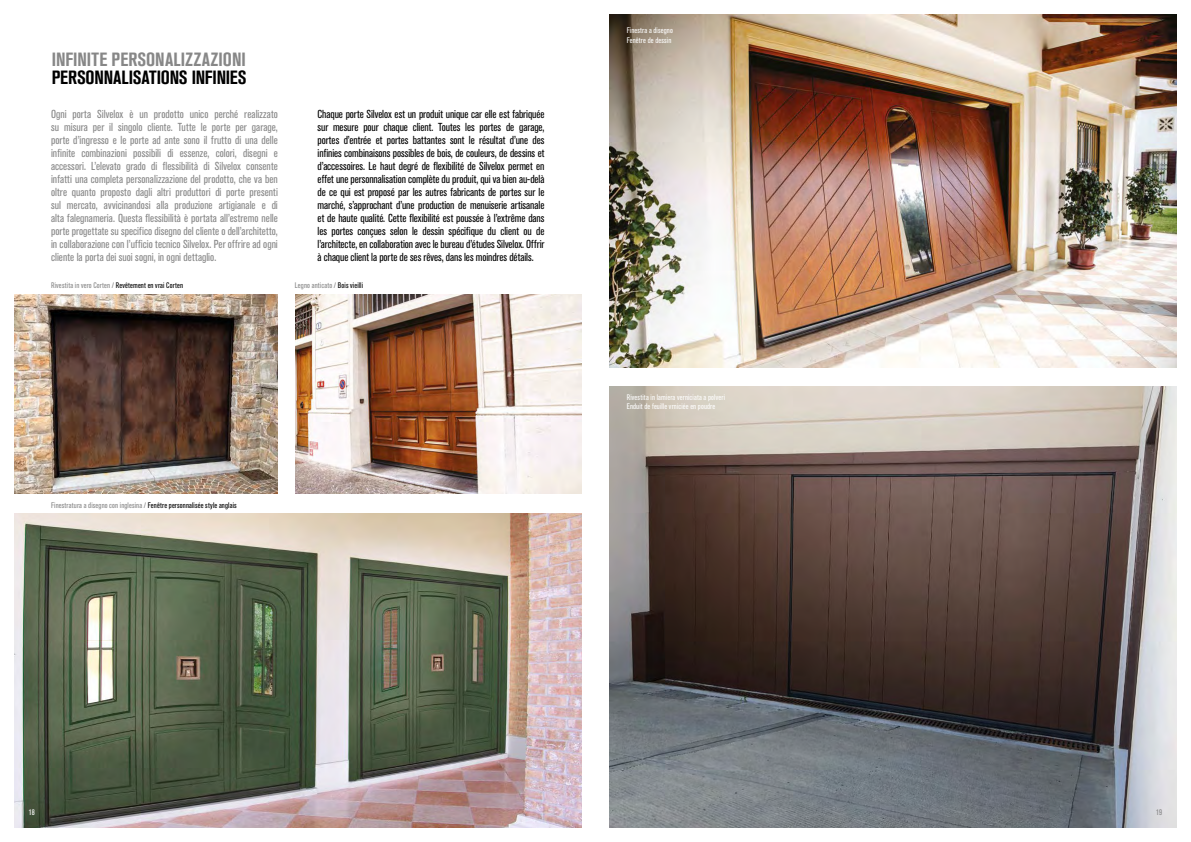
<style>
.page{position:relative;width:1191px;height:842px;background:#fff}
.page>*{position:absolute;margin:0;border:0;box-sizing:border-box;transform-origin:0 0}
.t1{font:700 condensed 19px "Akzidenz Grotesk BQ";letter-spacing:.005em;color:#878787}
.t2{font:700 condensed 19px "Akzidenz Grotesk BQ";letter-spacing:-.01em;color:#000}
.t3{font:condensed 11.5px/13px "Akzidenz Grotesk BQ";letter-spacing:-.005em;color:#000;text-align:justify}
.t4{font:condensed 11.5px/13px "Akzidenz Grotesk BQ";color:#878787;text-align:justify}
.t5{font:condensed 8px "Akzidenz Grotesk BQ";letter-spacing:.02em;color:#878787}
.t6{font:condensed 8px/9.6px "Akzidenz Grotesk BQ";letter-spacing:.015em;color:#fff}
.s1{color:#000}
</style>
<div class="page">
<img style="left:609px;top:387px;width:567px;height:441px">
<img style="left:14px;top:513px;width:567px;height:315px">
<img style="left:14px;top:295px;width:264px;height:198px">
<img style="left:296px;top:295px;width:285px;height:198px">
<img style="left:609px;top:14px;width:567px;height:354px">
<h1 class="t1" style="left:52px;top:48px;width:195px">INFINITE PERSONALIZZAZIONI</h1>
<h1 class="t2" style="left:52px;top:66px;width:196px">PERSONNALISATIONS INFINIES</h1>
<p class="t4" style="left:51px;top:107px;width:228px">Ogni porta Silvelox è un prodotto unico perché realizzato su misura per il singolo cliente. Tutte le porte per garage, porte d’ingresso e le porte ad ante sono il frutto di una delle infinite combinazioni possibili di essenze, colori, disegni e accessori. L’elevato grado di flessibilità di Silvelox consente infatti una completa personalizzazione del prodotto, che va ben oltre quanto proposto dagli altri produttori di porte presenti sul mercato, avvicinandosi alla produzione artigianale e di alta falegnameria. Questa flessibilità è portata all’estremo nelle porte progettate su specifico disegno del cliente o dell’architetto, in collaborazione con l’ufficio tecnico Silvelox. Per offrire ad ogni cliente la porta dei suoi sogni, in ogni dettaglio.</p>
<p class="t5" style="left:51px;top:281px;width:134px">Rivestita in vero Corten / <span class="s1">Revêtement en vrai Corten</span></p>
<p class="t3" style="left:317px;top:107px;width:228px">Chaque porte Silvelox est un produit unique car elle est fabriquée sur mesure pour chaque client. Toutes les portes de garage, portes d’entrée et portes battantes sont le résultat d’une des infinies combinaisons possibles de bois, de couleurs, de dessins et d’accessoires. Le haut degré de flexibilité de Silvelox permet en effet une personnalisation complète du produit, qui va bien au-delà de ce qui est proposé par les autres fabricants de portes sur le marché, s’approchant d’une production de menuiserie artisanale et de haute qualité. Cette flexibilité est poussée à l’extrême dans les portes conçues selon le dessin spécifique du client ou de l’architecte, en collaboration avec le bureau d’études Silvelox. Offrir à chaque client la porte de ses rêves, dans les moindres détails.</p>
<p class="t5" style="left:295px;top:281px;width:70px">Legno anticato / <span class="s1">Bois vieilli</span></p>
<p class="t5" style="left:51px;top:501px;width:187px">Finestratura a disegno con inglesina / <span class="s1">Fenêtre personnalisée style anglais</span></p>
<p class="t6" style="left:626px;top:26px;width:48px">Finestra a disegno<br>Fenêtre de dessin</p>
<p class="t6" style="left:626px;top:392px;width:100px">Rivestita in lamiera verniciata a polveri<br>Enduit de feuille vrniciée en poudre</p>
<p class="t6" style="left:29px;top:808px;width:8px">18</p>
<p class="t5" style="left:1156px;top:808px;width:7px">19</p>
</div>
